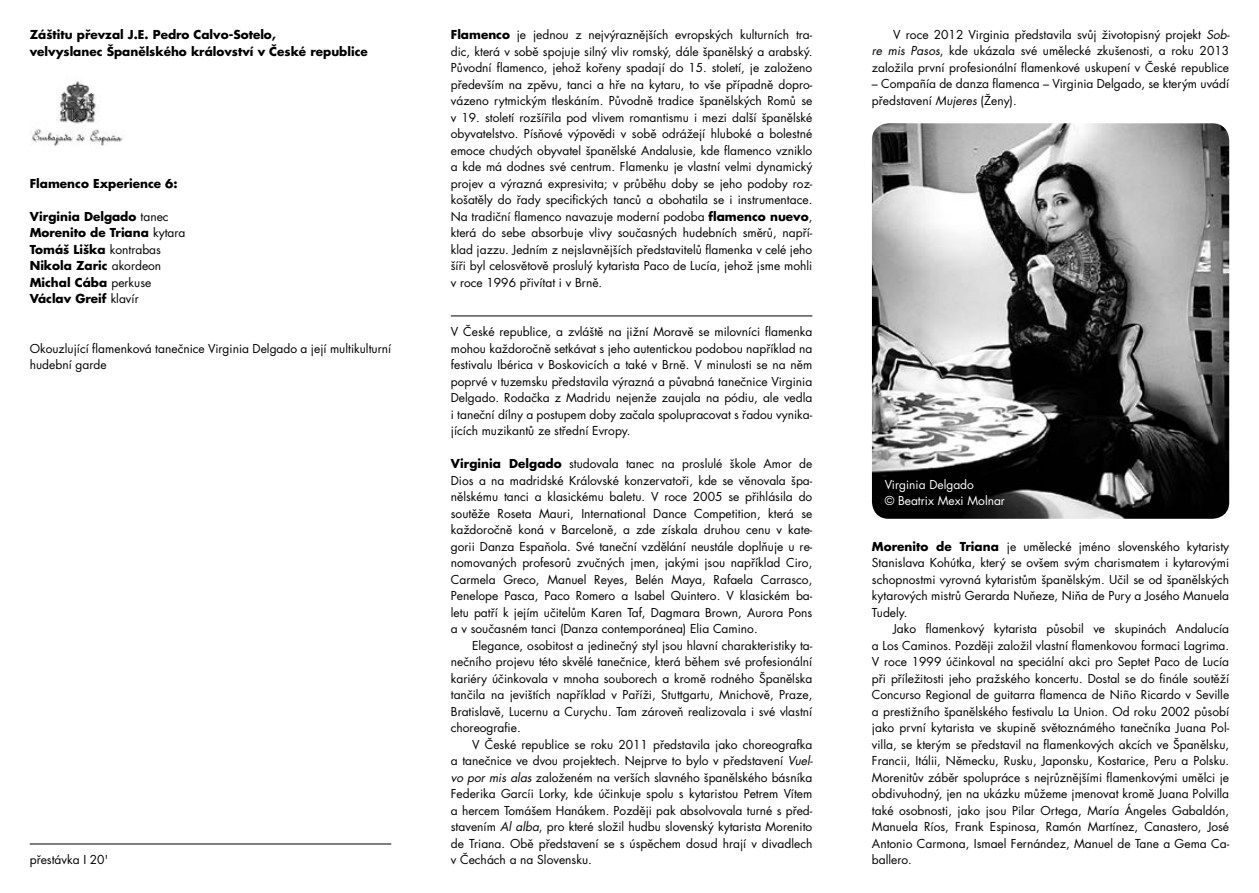
<style>
.page{position:relative;width:1259px;height:893px;background:#fff}
.page>*{position:absolute;margin:0;border:0;box-sizing:border-box;transform-origin:0 0}
.t1{font:12px/16.5px "Futura CE";color:#000;text-align:justify}
.t2{font:700 12px/16.5px "Futura CE";color:#000}
.t3{font:12px/16.5px "Futura CE";color:#fff}
.s1{font-weight:400}
.s2{font-weight:700}
.s3{font-style:italic}
</style>
<div class="page">
<hr style="left:30px;top:844px;width:361px;height:1px;background:#000">
<hr style="left:451px;top:316px;width:361px;height:1px;background:#000">
<img style="left:872px;top:123px;width:357px;height:396px">
<img style="left:32px;top:81px;width:91px;height:64px">
<p class="t2" style="left:30px;top:27px;width:339px">Záštitu převzal J.E. Pedro Calvo-Sotelo,<br>velvyslanec Španělského království v České republice</p>
<p class="t2" style="left:30px;top:175px;width:149px">Flamenco Experience 6:</p>
<p class="t2" style="left:30px;top:208px;width:157px">Virginia Delgado <span class="s1">tanec<br></span>Morenito de Triana <span class="s1">kytara<br></span>Tomáš Liška <span class="s1">kontrabas<br></span>Nikola Zaric <span class="s1">akordeon<br></span>Michal Cába <span class="s1">perkuse<br></span>Václav Greif <span class="s1">klavír</span></p>
<p class="t1" style="left:30px;top:341px;width:363px">Okouzlující flamenková tanečnice Virginia Delgado a její multikulturní hudební garde</p>
<p class="t1" style="left:30px;top:852px;width:80px">přestávka I 20'</p>
<p class="t1" style="left:451px;top:27px;width:363px"><span class="s2">Flamenco</span> je jednou z nejvýraznějších evropských kulturních tra&shy;dic, která v sobě spojuje silný vliv romský, dále španělský a arabský.<br>Původní flamenco, jehož kořeny spadají do 15. století, je založeno především na zpěvu, tanci a hře na kytaru, to vše případně dopro&shy;vázeno rytmickým tleskáním. Původně tradice španělských Romů se v 19. století rozšířila pod vlivem romantismu i mezi další španělské obyvatelstvo. Písňové výpovědi v sobě odrážejí hluboké a bolestné emoce chudých obyvatel španělské Andalusie, kde flamenco vzniklo a kde má dodnes své centrum. Flamenku je vlastní velmi dynamický projev a výrazná expresivita; v průběhu doby se jeho podoby roz&shy;košatěly do řady specifických tanců a obohatila se i instrumentace.<br>Na tradiční flamenco navazuje moderní podoba <span class="s2">flamenco nuevo</span>, která do sebe absorbuje vlivy současných hudebních směrů, napří&shy;klad jazzu. Jedním z nejslavnějších představitelů flamenka v celé jeho šíři byl celosvětově proslulý kytarista Paco de Lucía, jehož jsme mohli v roce 1996 přivítat i v Brně.</p>
<p class="t1" style="left:451px;top:324px;width:363px">V České republice, a zvláště na jižní Moravě se milovníci flamenka mohou každoročně setkávat s jeho autentickou podobou například na festivalu Ibérica v Boskovicích a také v Brně. V minulosti se na něm poprvé v tuzemsku představila výrazná a půvabná tanečnice Virginia Delgado. Rodačka z Madridu nejenže zaujala na pódiu, ale vedla i taneční dílny a postupem doby začala spolupracovat s řadou vynika&shy;jících muzikantů ze střední Evropy.</p>
<p class="t1" style="left:451px;top:456px;width:363px"><span class="s2">Virginia Delgado</span> studovala tanec na proslulé škole Amor de Dios a na madridské Královské konzervatoři, kde se věnovala špa&shy;nělskému tanci a klasickému baletu. V roce 2005 se přihlásila do soutěže Roseta Mauri, International Dance Competition, která se každoročně koná v Barceloně, a zde získala druhou cenu v kate&shy;gorii Danza Espaňola. Své taneční vzdělání neustále doplňuje u re&shy;nomovaných profesorů zvučných jmen, jakými jsou například Ciro, Carmela Greco, Manuel Reyes, Belén Maya, Rafaela Carrasco, Penelope Pasca, Paco Romero a Isabel Quintero. V klasickém ba&shy;letu patří k jejím učitelům Karen Taf, Dagmara Brown, Aurora Pons a v současném tanci (Danza contemporánea) Elia Camino.</p>
<p class="t1" style="left:451px;top:638px;width:363px;text-indent:21px">Elegance, osobitost a jedinečný styl jsou hlavní charakteristiky ta&shy;nečního projevu této skvělé tanečnice, která během své profesionální kariéry účinkovala v mnoha souborech a kromě rodného Španělska tančila na jevištích například v Paříži, Stuttgartu, Mnichově, Praze, Bratislavě, Lucernu a Curychu. Tam zároveň realizovala i své vlastní choreografie.</p>
<p class="t1" style="left:451px;top:737px;width:363px;text-indent:21px">V České republice se roku 2011 představila jako choreografka a tanečnice ve dvou projektech. Nejprve to bylo v představení <span class="s3">Vuel&shy;vo por mis alas</span> založeném na verších slavného španělského básníka Federika Garcíi Lorky, kde účinkuje spolu s kytaristou Petrem Vítem a hercem Tomášem Hanákem. Později pak absolvovala turné s před&shy;stavením <span class="s3">Al alba</span>, pro které složil hudbu slovenský kytarista Morenito de Triana. Obě představení se s úspěchem dosud hrají v divadlech v Čechách a na Slovensku.</p>
<p class="t1" style="left:872px;top:27px;width:359px;text-indent:21px">V roce 2012 Virginia představila svůj životopisný projekt <span class="s3">Sob&shy;re mis Pasos</span>, kde ukázala své umělecké zkušenosti, a roku 2013 založila první profesionální flamenkové uskupení v České republice</p>
<p class="t1" style="left:872px;top:76px;width:359px">– Compañía de danza flamenca – Virginia Delgado, se kterým uvádí představení <span class="s3">Mujeres</span> (Ženy).</p>
<p class="t3" style="left:884px;top:476px;width:122px">Virginia Delgado<br>© Beatrix Mexi Molnar</p>
<p class="t1" style="left:872px;top:538px;width:359px"><span class="s2">Morenito de Triana</span> je umělecké jméno slovenského kytaristy Stanislava Kohútka, který se ovšem svým charismatem i kytarovými schopnostmi vyrovná kytaristům španělským. Učil se od španělských kytarových mistrů Gerarda Nuňeze, Niňa de Pury a Josého Manuela Tudely.</p>
<p class="t1" style="left:872px;top:621px;width:359px;text-indent:21px">Jako flamenkový kytarista působil ve skupinách Andalucía a Los Caminos. Později založil vlastní flamenkovou formaci Lagrima.<br>V roce 1999 účinkoval na speciální akci pro Septet Paco de Lucía při příležitosti jeho pražského koncertu. Dostal se do finále soutěží Concurso Regional de guitarra flamenca de Niño Ricardo v Seville a prestižního španělského festivalu La Union. Od roku 2002 působí jako první kytarista ve skupině světoznámého tanečníka Juana Pol&shy;villa, se kterým se představil na flamenkových akcích ve Španělsku, Francii, Itálii, Německu, Rusku, Japonsku, Kostarice, Peru a Polsku.<br>Morenitův záběr spolupráce s nejrůznějšími flamenkovými umělci je obdivuhodný, jen na ukázku můžeme jmenovat kromě Juana Polvilla také osobnosti, jako jsou Pilar Ortega, María Ángeles Gabaldón, Manuela Ríos, Frank Espinosa, Ramón Martínez, Canastero, José Antonio Carmona, Ismael Fernández, Manuel de Tane a Gema Ca&shy;ballero.</p>
</div>
